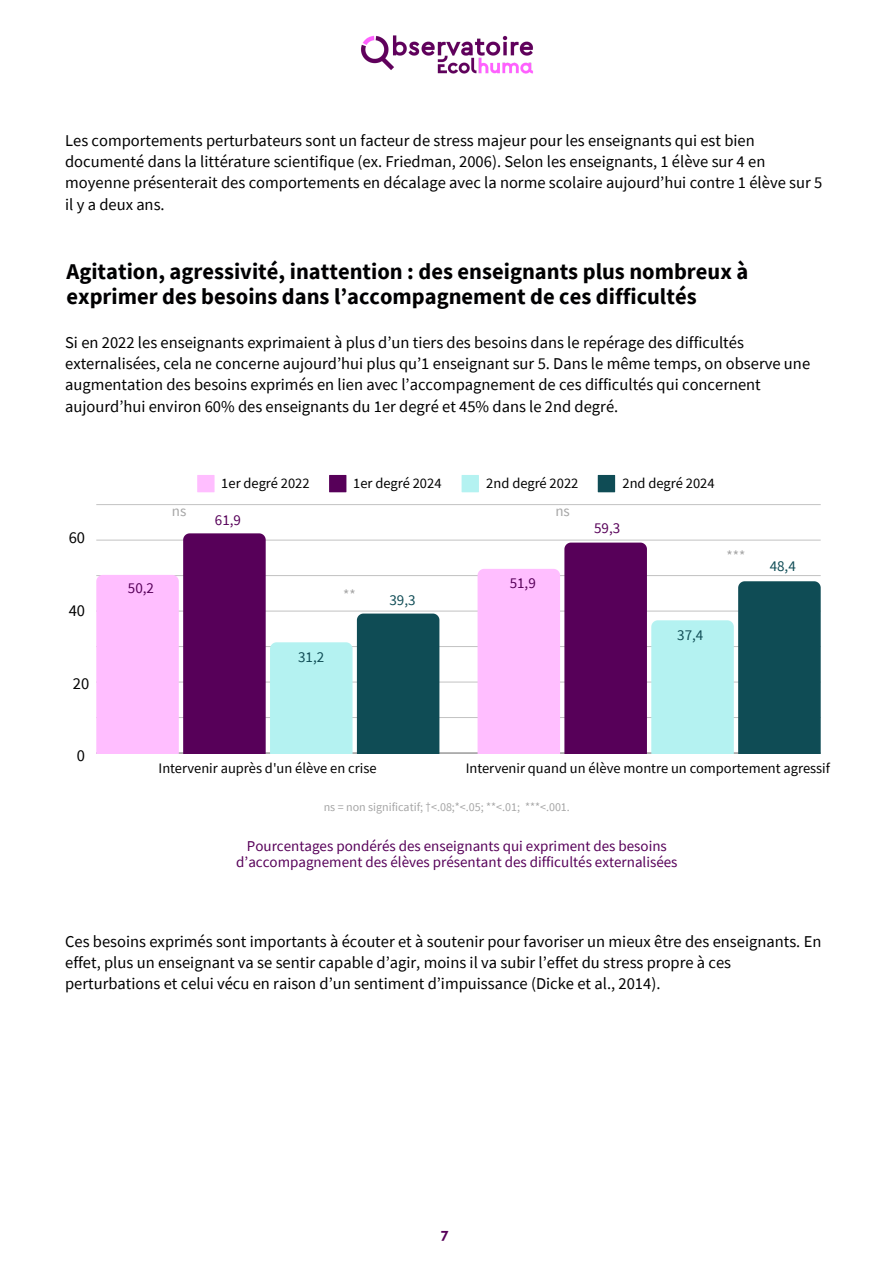
<style>
.page{position:relative;width:894px;height:1264px;background:#fff}
.page>*{position:absolute;margin:0;border:0;box-sizing:border-box;transform-origin:0 0}
.t1{font:700 22.5px/24.8px "Source Sans Pro";color:#010002}
.t2{font:16.5px/21.3px "Source Sans Pro";color:#000}
.t3{font:15px/15.8px "Source Sans Pro";color:#570059;text-align:center}
.t4{font:15px "Source Sans Pro";color:#0f4c55}
.t5{font:15px "Source Sans Pro";color:#a6a6a6}
.t6{font:700 15px "Cera Basic";color:#570059}
.t7{font:14.4px "Source Sans Pro";color:#000}
.t8{font:12px "Source Sans Pro";color:#a6a6a6}
</style>
<div class="page">
<img style="left:361px;top:35px;width:172px;height:39px">
<svg style="left:197px;top:475px;width:17px;height:17px"></svg>
<svg style="left:329px;top:475px;width:17px;height:17px"></svg>
<svg style="left:461px;top:475px;width:18px;height:17px"></svg>
<svg style="left:597px;top:475px;width:18px;height:17px"></svg>
<hr style="left:96px;top:717px;width:724px;height:1px;background:#000">
<hr style="left:96px;top:681px;width:724px;height:1px;background:#000">
<hr style="left:96px;top:646px;width:724px;height:1px;background:#000">
<hr style="left:96px;top:610px;width:724px;height:1px;background:#000">
<hr style="left:96px;top:575px;width:724px;height:1px;background:#000">
<hr style="left:96px;top:540px;width:724px;height:1px;background:#000">
<hr style="left:96px;top:504px;width:724px;height:1px;background:#000">
<hr style="left:96px;top:752px;width:724px;height:1px;background:#000">
<svg style="left:96px;top:533px;width:343px;height:220px"></svg>
<svg style="left:477px;top:542px;width:343px;height:211px"></svg>
<h2 class="t2" style="left:65px;top:129px;width:758px">Les comportements perturbateurs sont un facteur de stress majeur pour les enseignants qui est bien documenté dans la littérature scientifique (ex. Friedman, 2006). Selon les enseignants, 1 élève sur 4 en moyenne présenterait des comportements en décalage avec la norme scolaire aujourd’hui contre 1 élève sur 5 il y a deux ans.</h2>
<p class="t1" style="left:66px;top:258px;width:683px">Agitation, agressivité, inattention : des enseignants plus nombreux à exprimer des besoins dans l’accompagnement de ces difficultés</p>
<h1 class="t2" style="left:65px;top:331px;width:746px">Si en 2022 les enseignants exprimaient à plus d’un tiers des besoins dans le repérage des difficultés externalisées, cela ne concerne aujourd’hui plus qu’1 enseignant sur 5. Dans le même temps, on observe une augmentation des besoins exprimés en lien avec l’accompagnement de ces difficultés qui concernent aujourd’hui environ 60% des enseignants du 1er degré et 45% dans le 2nd degré.</h1>
<h2 class="t2" style="left:69px;top:526px;width:18px">60</h2>
<p class="t7" style="left:65px;top:530px;width:23px">600</p>
<h2 class="t2" style="left:69px;top:599px;width:18px">40</h2>
<p class="t7" style="left:65px;top:601px;width:23px">400</p>
<p class="t7" style="left:65px;top:672px;width:23px">200</p>
<p class="t2" style="left:73px;top:672px;width:18px">20</p>
<p class="t7" style="left:79px;top:743px;width:9px">0</p>
<h2 class="t2" style="left:77px;top:744px;width:10px">0</h2>
<p class="t7" style="left:221px;top:473px;width:90px">1er degré 2022</p>
<p class="t7" style="left:353px;top:473px;width:90px">1er degré 2024</p>
<p class="t7" style="left:486px;top:473px;width:94px">2nd degré 2022</p>
<p class="t7" style="left:622px;top:473px;width:94px">2nd degré 2024</p>
<p class="t5" style="left:172px;top:501px;width:16px">ns</p>
<h2 class="t5" style="left:555px;top:501px;width:16px">ns</h2>
<p class="t3" style="left:215px;top:511px;width:28px">61,9</p>
<p class="t3" style="left:128px;top:579px;width:28px">50,2</p>
<h2 class="t5" style="left:343px;top:585px;width:14px">**</h2>
<h2 class="t4" style="left:298px;top:647px;width:28px">31,2</h2>
<h2 class="t4" style="left:389px;top:590px;width:28px">39,3</h2>
<h2 class="t3" style="left:509px;top:575px;width:28px">51,9</h2>
<h2 class="t3" style="left:594px;top:520px;width:28px">59,3</h2>
<p class="t5" style="left:726px;top:546px;width:20px">***</p>
<h2 class="t4" style="left:677px;top:625px;width:28px">37,4</h2>
<p class="t4" style="left:769px;top:556px;width:28px">48,4</p>
<p class="t7" style="left:158px;top:758px;width:219px">Intervenir auprès d'un élève en crise</p>
<p class="t7" style="left:465px;top:758px;width:366px">Intervenir quand un élève montre un comportement agressif</p>
<h2 class="t8" style="left:323px;top:799px;width:248px">ns = non significatif; †&lt;.08;*&lt;.05; **&lt;.01; ***&lt;.001.</h2>
<h2 class="t3" style="left:236px;top:837px;width:442px">Pourcentages pondérés des enseignants qui expriment des besoins d’accompagnement des élèves présentant des difficultés externalisées</h2>
<h2 class="t2" style="left:65px;top:930px;width:757px">Ces besoins exprimés sont importants à écouter et à soutenir pour favoriser un mieux être des enseignants. En effet, plus un enseignant va se sentir capable d’agir, moins il va subir l’effet du stress propre à ces perturbations et celui vécu en raison d’un sentiment d’impuissance (Dicke et al., 2014).</h2>
<p class="t6" style="left:440px;top:1223px;width:9px">7</p>
</div>
